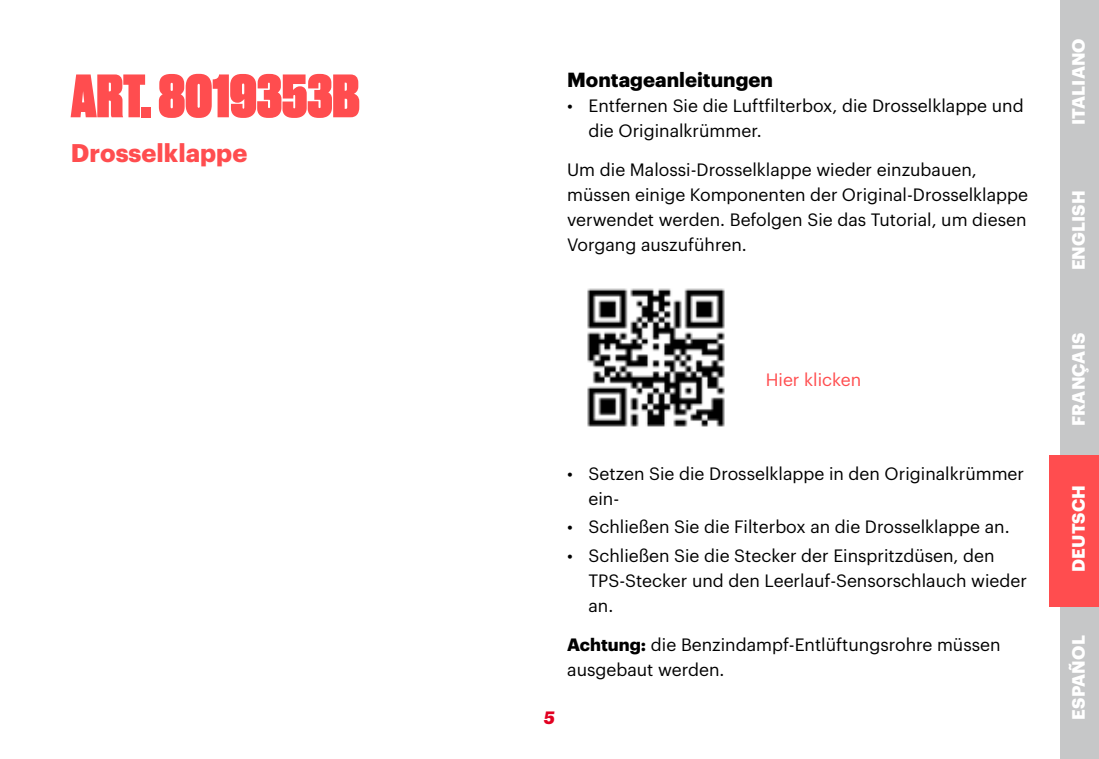
<style>
.page{position:relative;width:1099px;height:759px;background:#fff}
.page>*{position:absolute;margin:0;border:0;box-sizing:border-box;transform-origin:0 0}
.t1{font:57.5px "Druk Super";color:#ff4d4f}
.t2{font:700 25px "Graphik";color:#ff4d4f}
.t3{font:700 20px "Graphik";color:#000}
.t4{font:17.5px/25px "Graphik";color:#000}
.t5{font:700 17.5px "Graphik";letter-spacing:.005em;color:#fff}
.t6{font:17.5px "Graphik";color:#ff4d4f}
.t7{font:italic 700 17.5px "Graphik";color:#e20021}
.s1{font-weight:700}
</style>
<div class="page">
<div style="left:1059px;top:0;width:39px;height:152px;background:#c6c7c8"></div>
<div style="left:1059px;top:152px;width:39px;height:151px;background:#c6c7c8"></div>
<div style="left:1059px;top:303px;width:39px;height:152px;background:#c6c7c8"></div>
<div style="left:1049px;top:455px;width:49px;height:152px;background:#ff4d4f"></div>
<div style="left:1059px;top:607px;width:39px;height:151px;background:#c6c7c8"></div>
<img style="left:587px;top:288px;width:138px;height:139px">
<h1 class="t1" style="left:71px;top:55px;width:290px">ART. 8019353B</h1>
<h2 class="t2" style="left:71px;top:133px;width:178px">Drosselklappe</h2>
<p class="t3" style="left:567px;top:64px;width:207px">Montageanleitungen</p>
<p class="t4" style="left:588px;top:91px;width:437px;text-indent:-21px">• Entfernen Sie die Luftfilterbox, die Drosselklappe und die Originalkrümmer.</p>
<p class="t4" style="left:567px;top:156px;width:462px">Um die Malossi-Drosselklappe wieder einzubauen, müssen einige Komponenten der Original-Drosselklappe verwendet werden. Befolgen Sie das Tutorial, um diesen Vorgang auszuführen.</p>
<p class="t6" style="left:765px;top:366px;width:97px">Hier klicken</p>
<p class="t7" style="left:544px;top:703px;width:13px">5</p>
<p class="t4" style="left:588px;top:459px;width:437px;text-indent:-21px">• Setzen Sie die Drosselklappe in den Originalkrümmer ein-</p>
<p class="t4" style="left:567px;top:512px;width:444px">• Schließen Sie die Filterbox an die Drosselklappe an.</p>
<p class="t4" style="left:588px;top:541px;width:440px;text-indent:-21px">• Schließen Sie die Stecker der Einspritzdüsen, den<br>TPS-Stecker und den Leerlauf-Sensorschlauch wieder an.</p>
<p class="t4" style="left:567px;top:630px;width:435px"><span class="s1">Achtung:</span> die Benzindampf-Entlüftungsrohre müssen ausgebaut werden.</p>
<p class="t5" style="left:1064px;top:125px;width:88px;rotate:-90deg">ITALIANO</p>
<p class="t5" style="left:1064px;top:270px;width:81px;rotate:-90deg">ENGLISH</p>
<p class="t5" style="left:1064px;top:426px;width:95px;rotate:-90deg">FRANÇAIS</p>
<p class="t5" style="left:1064px;top:571px;width:88px;rotate:-90deg">DEUTSCH</p>
<p class="t5" style="left:1064px;top:719px;width:86px;rotate:-90deg">ESPAÑOL</p>
</div>
